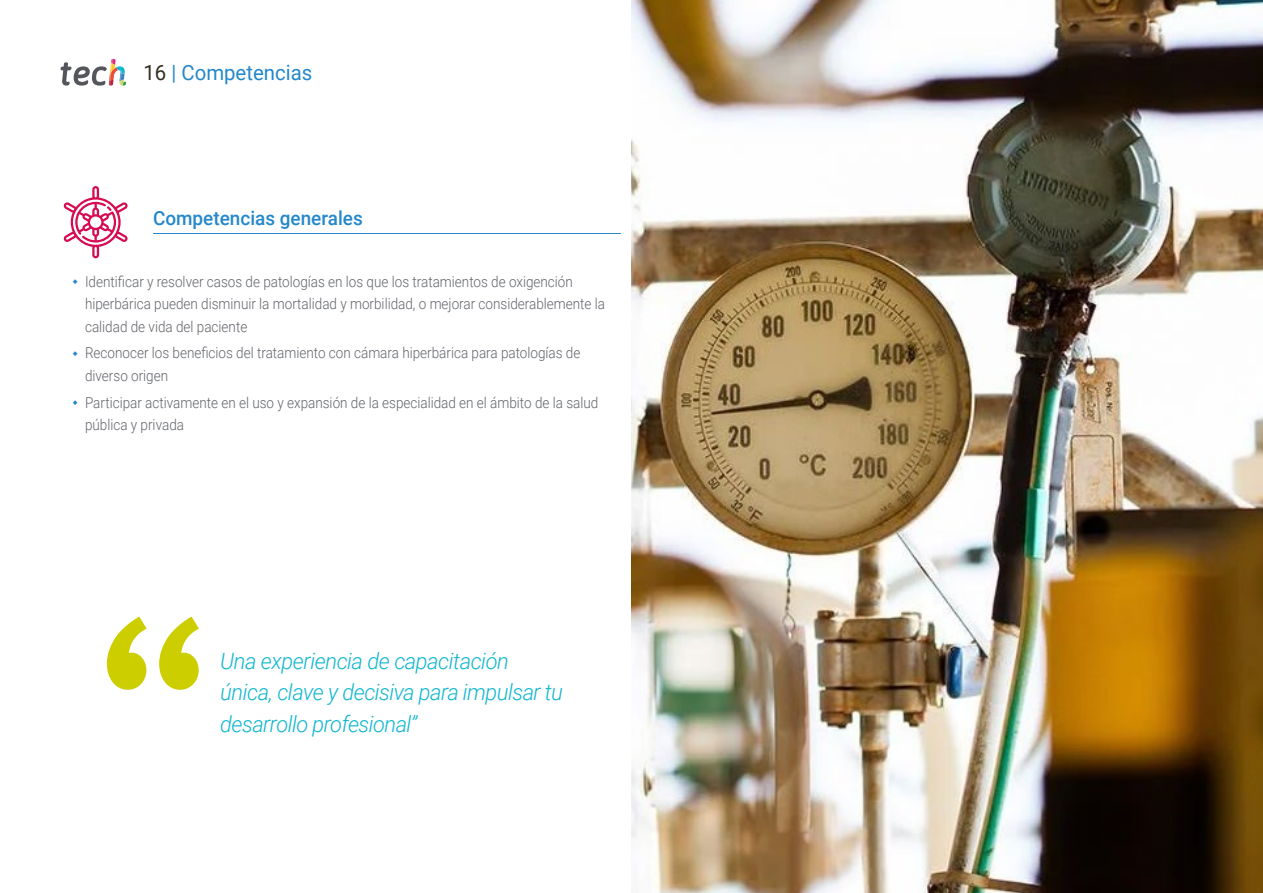
<style>
.page{position:relative;width:1263px;height:893px;background:#fff}
.page>*{position:absolute;margin:0;border:0;box-sizing:border-box;transform-origin:0 0}
.t1{font:italic 300 22.5px/31.5px "Roboto";letter-spacing:-.025em;color:#0fb6cf}
.t2{font:21px "Roboto";color:#2488c9}
.t3{font:500 19.5px "Roboto";color:#2488c9}
.t4{font:300 15px/22.5px "Roboto";color:#61646a;scale:.9 1}
.s1{color:#312e20}
</style>
<div class="page">
<hr style="left:153px;top:233px;width:468px;height:1px;background:#2488c9">
<svg style="left:63px;top:186px;width:65px;height:72px"></svg>
<svg style="left:61px;top:59px;width:65px;height:27px"></svg>
<svg style="left:107px;top:617px;width:92px;height:73px"></svg>
<img style="left:631px;top:0;width:632px;height:893px">
<h2 class="t2" style="left:144px;top:57px;width:170px"><span class="s1">16</span> | Competencias</h2>
<h3 class="t3" style="left:153px;top:205px;width:211px">Competencias generales</h3>
<p class="t4" style="left:85px;top:269px;width:579px">Identificar y resolver casos de patologías en los que los tratamientos de oxigención hiperbárica pueden disminuir la mortalidad y morbilidad, o mejorar considerablemente la calidad de vida del paciente</p>
<p class="t4" style="left:85px;top:341px;width:552px">Reconocer los beneficios del tratamiento con cámara hiperbárica para patologías de diverso origen</p>
<p class="t4" style="left:85px;top:390px;width:572px">Participar activamente en el uso y expansión de la especialidad en el ámbito de la salud pública y privada</p>
<h1 class="t1" style="left:220px;top:644px;width:344px">Una experiencia de capacitación única, clave y decisiva para impulsar tu desarrollo profesional”</h1>
</div>
